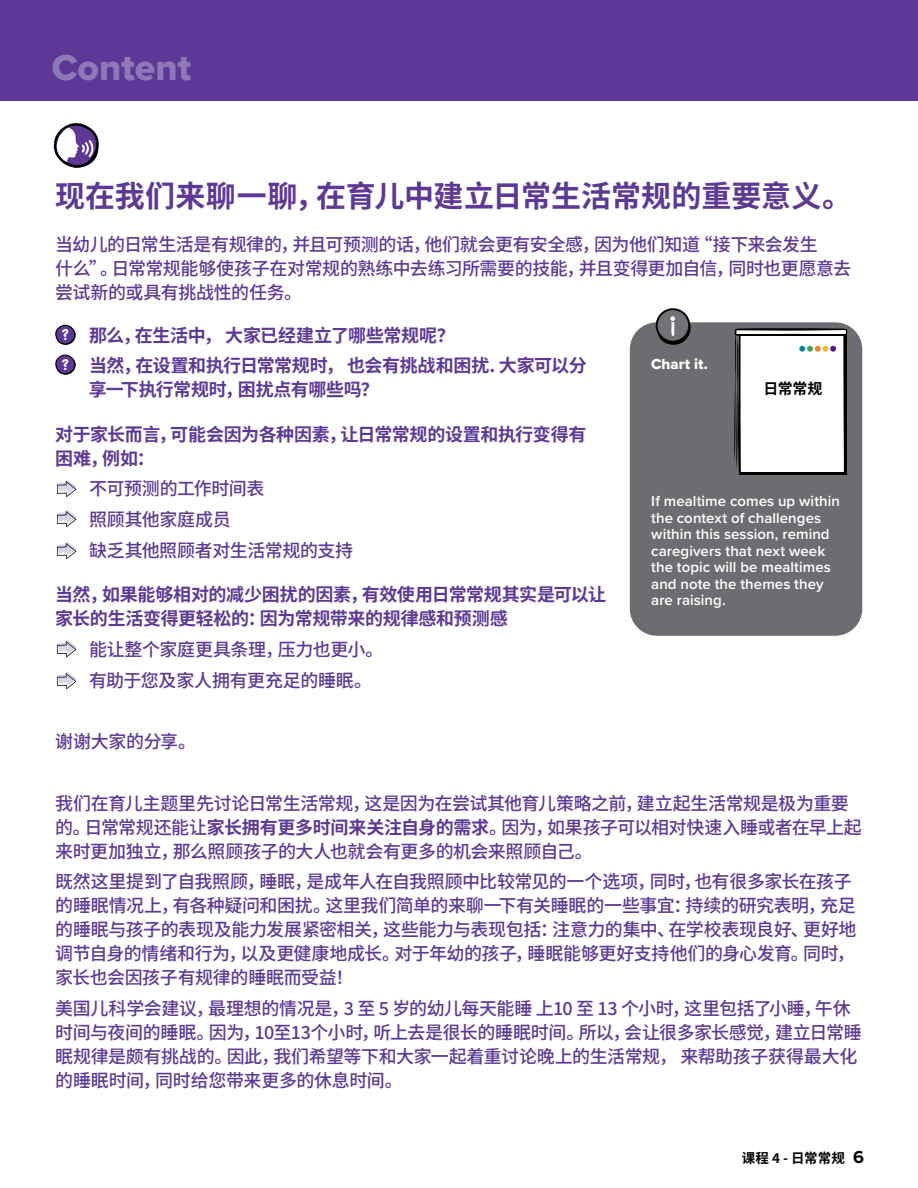
<style>
.page{position:relative;width:918px;height:1188px;background:#fff}
.page>*{position:absolute;margin:0;border:0;box-sizing:border-box;transform-origin:0 0}
.t1{font:37.5px "Proxima Nova Extrabld";color:#8f78b7}
.t2{font:700 30px "Source Han Sans CN";color:#5d3896}
.t3{font:500 18px/24px "Source Han Sans CN";letter-spacing:-.02em;color:#5d3896}
.t4{font:700 18px/24px "Source Han Sans CN";letter-spacing:-.02em;color:#5d3896}
.t5{font:600 15px/16.5px "Proxima Nova";letter-spacing:.005em;color:#fff}
.t6{font:15px "Proxima Nova Extrabld";letter-spacing:.005em;color:#fff}
.t7{font:700 14.85px "Source Han Sans CN";color:#000}
.t8{font:700 14.55px "Chalkboard SE";color:#fff}
.t9{font:700 13.5px "Source Han Sans CN";letter-spacing:.005em;color:#000}
.s1{font-weight:700}
.s2{font-family:"Proxima Nova";font-size:18px}
</style>
<div class="page">
<div style="left:0;top:0;width:918px;height:100px;background:#5d3896"></div>
<svg style="left:53px;top:123px;width:46px;height:45px"></svg>
<svg style="left:55px;top:324px;width:21px;height:21px"></svg>
<svg style="left:55px;top:354px;width:21px;height:21px"></svg>
<svg style="left:57px;top:479px;width:20px;height:18px"></svg>
<svg style="left:57px;top:509px;width:20px;height:18px"></svg>
<svg style="left:57px;top:541px;width:20px;height:18px"></svg>
<svg style="left:57px;top:639px;width:20px;height:18px"></svg>
<svg style="left:57px;top:671px;width:20px;height:18px"></svg>
<div style="left:630px;top:322px;width:232px;height:314px;background:#6c6d70;border-radius:27px"></div>
<div style="left:656px;top:308px;width:34px;height:35px;border:2px solid #000;border-radius:50%"></div>
<svg style="left:654px;top:310px;width:37px;height:35px"></svg>
<svg style="left:738px;top:100px;width:108px;height:536px"></svg>
<svg style="left:734px;top:328px;width:114px;height:145px;background:#e0e0e0"></svg>
<p class="t1" style="left:52px;top:39px;width:141px">Content</p>
<p class="t2" style="left:55px;top:179px;width:798px">现在我们来聊一聊，在育儿中建立日常生活常规的重要意义。</p>
<p class="t3" style="left:55px;top:233px;width:797px">当幼儿的日常生活是有规律的，并且可预测的话，他们就会更有安全感，因为他们知道“接下来会发生<br>什么”。日常常规能够使孩子在对常规的熟练中去练习所需要的技能，并且变得更加自信，同时也更愿意去尝试新的或具有挑战性的任务。</p>
<p class="t4" style="left:89px;top:323px;width:367px">那么，在生活中， 大家已经建立了哪些常规呢？</p>
<p class="t4" style="left:89px;top:354px;width:500px">当然，在设置和执行日常常规时， 也会有挑战和困扰. 大家可以分享一下执行常规时，困扰点有哪些吗？</p>
<p class="t4" style="left:55px;top:422px;width:533px">对于家长而言，可能会因为各种因素，让日常常规的设置和执行变得有困难，例如：</p>
<p class="t3" style="left:89px;top:477px;width:177px">不可预测的工作时间表</p>
<p class="t3" style="left:89px;top:508px;width:143px">照顾其他家庭成员</p>
<p class="t3" style="left:89px;top:539px;width:266px">缺乏其他照顾者对生活常规的支持</p>
<p class="t4" style="left:55px;top:583px;width:552px">当然，如果能够相对的减少困扰的因素，有效使用日常常规其实是可以让家长的生活变得更轻松的：因为常规带来的规律感和预测感</p>
<p class="t3" style="left:89px;top:638px;width:296px">能让整个家庭更具条理，压力也更小。</p>
<p class="t3" style="left:89px;top:668px;width:285px">有助于您及家人拥有更充足的睡眠。</p>
<p class="t8" style="left:62px;top:326px;width:9px">?</p>
<p class="t8" style="left:62px;top:356px;width:9px">?</p>
<p class="t6" style="left:651px;top:353px;width:58px">Chart it.</p>
<p class="t7" style="left:763px;top:380px;width:60px">日常常规</p>
<p class="t5" style="left:651px;top:493px;width:190px">If mealtime comes up within the context of challenges within this session, remind caregivers that next week the topic will be mealtimes and note the themes they are raising.</p>
<p class="t3" style="left:55px;top:730px;width:142px">谢谢大家的分享。</p>
<p class="t3" style="left:55px;top:791px;width:808px">我们在育儿主题里先讨论日常生活常规，这是因为在尝试其他育儿策略之前，建立起生活常规是极为重要的。日常常规还能让<span class="s1">家长拥有更多时间来关注自身的需求</span>。因为，如果孩子可以相对快速入睡或者在早上起来时更加独立，那么照顾孩子的大人也就会有更多的机会来照顾自己。</p>
<p class="t3" style="left:55px;top:870px;width:803px">既然这里提到了自我照顾，睡眠，是成年人在自我照顾中比较常见的一个选项，同时，也有很多家长在孩子的睡眠情况上，有各种疑问和困扰。这里我们简单的来聊一下有关睡眠的一些事宜：持续的研究表明，充足的睡眠与孩子的表现及能力发展紧密相关，这些能力与表现包括：注意力的集中、在学校表现良好、更好地调节自身的情绪和行为，以及更健康地成长。对于年幼的孩子，睡眠能够更好支持他们的身心发育。同时，家长也会因孩子有规律的睡眠而受益！</p>
<p class="t3" style="left:55px;top:997px;width:808px">美国儿科学会建议，最理想的情况是，3 至 5 岁的幼儿每天能睡 上10 至 13 个小时，这里包括了小睡，午休时间与夜间的睡眠。因为，10至13个小时，听上去是很长的睡眠时间。所以，会让很多家长感觉，建立日常睡眠规律是颇有挑战的。因此，我们希望等下和大家一起着重讨论晚上的生活常规， 来帮助孩子获得最大化的睡眠时间，同时给您带来更多的休息时间。</p>
<p class="t9" style="left:742px;top:1151px;width:124px">课程 4 - 日常常规 <span class="s2">6</span></p>
</div>
